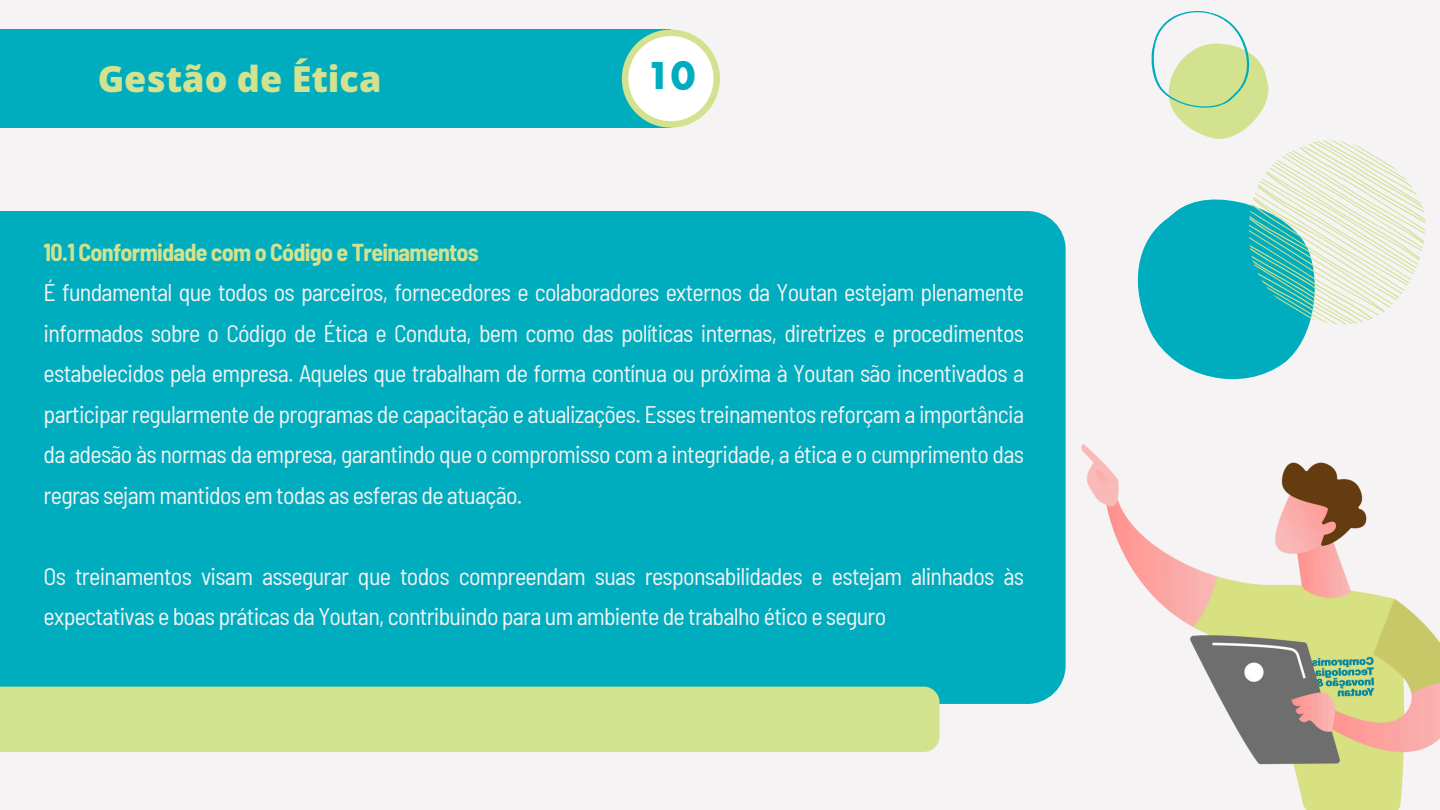
<style>
.page{position:relative;width:1440px;height:810px;background:#f5f3f3}
.page>*{position:absolute;margin:0;border:0;box-sizing:border-box;transform-origin:0 0}
.t1{font:800 36px "Open Sans Hebrew";color:#d2e28e}
.t2{font:700 36px "Futura LT Pro";color:#00adbe}
.t3{font:semi-condensed 24px/40.5px "Barlow";letter-spacing:-.03em;color:#f5f3f3;text-align:justify}
.t4{font:700 semi-condensed 24px "Barlow";letter-spacing:-.03em;color:#d2e28e}
</style>
<div class="page">
<div style="left:0;top:211px;width:1066px;height:493px;background:#00adbe"></div>
<div style="left:0;top:687px;width:940px;height:65px;background:#d2e28e"></div>
<svg style="left:1137px;top:276px;width:169px;height:104px;fill:#00adbe"></svg>
<svg style="left:1138px;top:11px;width:288px;height:322px"></svg>
<div style="left:0;top:30px;width:670px;height:98px;background:#00adbe"></div>
<div style="left:622px;top:30px;width:98px;height:98px;background:#d2e28e;border-radius:50%"></div>
<div style="left:628px;top:36px;width:86px;height:85px;background:#fff;border-radius:50%"></div>
<img style="left:1081px;top:444px;width:359px;height:366px">
<p class="t1" style="left:98px;top:53px;width:285px">Gestão de Ética</p>
<p class="t2" style="left:646px;top:60px;width:51px">10</p>
<h1 class="t4" style="left:44px;top:237px;width:437px">10.1 Conformidade com o Código e Treinamentos</h1>
<p class="t3" style="left:44px;top:271px;width:982px">É fundamental que todos os parceiros, fornecedores e colaboradores externos da Youtan estejam plenamente informados sobre o Código de Ética e Conduta, bem como das políticas internas, diretrizes e procedimentos estabelecidos pela empresa. Aqueles que trabalham de forma contínua ou próxima à Youtan são incentivados a participar regularmente de programas de capacitação e atualizações. Esses treinamentos reforçam a importância da adesão às normas da empresa, garantindo que o compromisso com a integridade, a ética e o cumprimento das regras sejam mantidos em todas as esferas de atuação.</p>
<p class="t3" style="left:44px;top:555px;width:982px">Os treinamentos visam assegurar que todos compreendam suas responsabilidades e estejam alinhados às expectativas e boas práticas da Youtan, contribuindo para um ambiente de trabalho ético e seguro</p>
</div>
